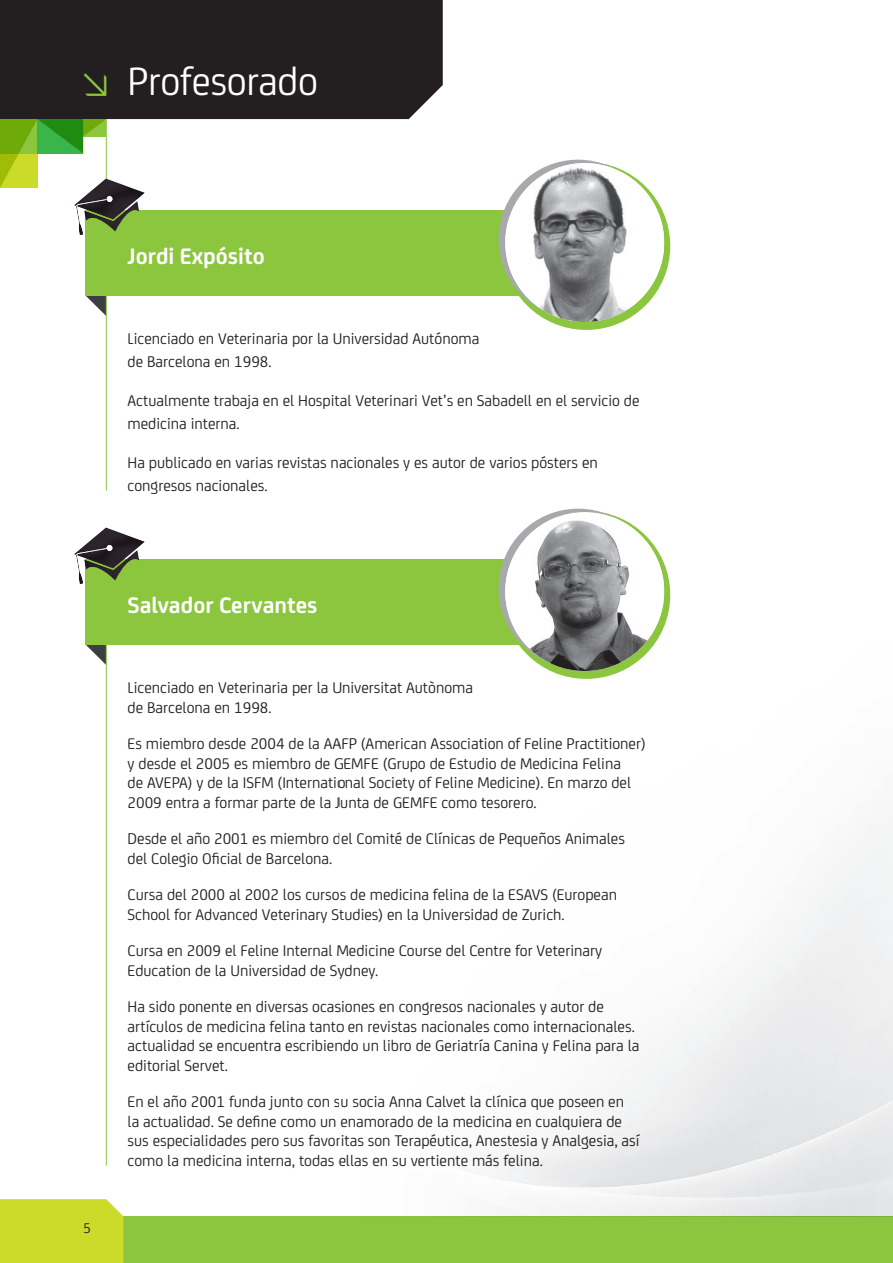
<style>
.page{position:relative;width:893px;height:1263px;background:#fff}
.page>*{position:absolute;margin:0;border:0;box-sizing:border-box;transform-origin:0 0}
.t1{font:42px "FS Joey";letter-spacing:-.01em;color:#fff}
.t2{font:33.6px "DIN";color:#8bc63e}
.t3{font:700 24px "FS Joey";color:#fff}
.dossier_CUERPO_Inter{font:16.5px/19.5px "FS Joey";color:#231f20}
.t4{font:15px "FS Joey";color:#231f20}
</style>
<div class="page">
<svg style="left:86px;top:296px;width:20px;height:20px"></svg>
<svg style="left:85px;top:644px;width:21px;height:21px"></svg>
<hr style="left:106px;top:119px;width:1px;height:372px;background:#8bc63e">
<hr style="left:106px;top:559px;width:1px;height:607px;background:#8bc63e">
<div style="left:85px;top:210px;width:506px;height:86px;background:#8bc63e"></div>
<div style="left:85px;top:559px;width:506px;height:85px;background:#8bc63e"></div>
<svg style="left:74px;top:527px;width:71px;height:57px"></svg>
<div style="left:502px;top:162px;width:168px;height:168px;background:#8bc63e;border-radius:50%"></div>
<div style="left:499px;top:160px;width:158px;height:159px;background:#a8a9ad;border-radius:50%"></div>
<img style="left:505px;top:163px;width:159px;height:159px;border-radius:76px">
<div style="left:0;top:0;width:443px;height:119px;background:#231f20"></div>
<svg style="left:0;top:119px;width:152px;height:116px"></svg>
<div style="left:0;top:1216px;width:893px;height:47px;background:#8bc63e"></div>
<div style="left:0;top:1199px;width:123px;height:64px;background:#cadb2a"></div>
<img style="left:339px;top:508px;width:554px;height:708px">
<p class="t2" style="left:113px;top:109px;width:36px;rotate:-180deg">≤</p>
<p class="t1" style="left:128px;top:52px;width:192px">Profesorado</p>
<p class="t3" style="left:128px;top:238px;width:139px">Jordi Expósito</p>
<p class="dossier_CUERPO_Inter" style="left:128px;top:326px;width:353px;line-height:22.5px">Licenciado en Veterinaria por la Universidad Autónoma de Barcelona en 1998.</p>
<p class="dossier_CUERPO_Inter" style="left:128px;top:388px;width:513px;line-height:22.5px">Actualmente trabaja en el Hospital Veterinari Vet’s en Sabadell en el servicio de medicina interna.</p>
<p class="dossier_CUERPO_Inter" style="left:128px;top:450px;width:472px;line-height:22.5px">Ha publicado en varias revistas nacionales y es autor de varios pósters en congresos nacionales.</p>
<p class="t4" style="left:83px;top:1218px;width:9px">5</p>
<p class="t3" style="left:128px;top:587px;width:192px">Salvador Cervantes</p>
<p class="dossier_CUERPO_Inter" style="left:128px;top:677px;width:347px">Licenciado en Veterinaria per la Universitat Autònoma de Barcelona en 1998.</p>
<p class="dossier_CUERPO_Inter" style="left:128px;top:733px;width:520px">Es miembro desde 2004 de la AAFP (American Association of Feline Practitioner) y desde el 2005 es miembro de GEMFE (Grupo de Estudio de Medicina Felina<br>de AVEPA) y de la ISFM (International Society of Feline Medicine). En marzo del 2009 entra a formar parte de la Junta de GEMFE como tesorero.</p>
<p class="dossier_CUERPO_Inter" style="left:128px;top:828px;width:499px">Desde el año 2001 es miembro del Comité de Clínicas de Pequeños Animales del Colegio Oficial de Barcelona.</p>
<p class="dossier_CUERPO_Inter" style="left:128px;top:884px;width:491px">Cursa del 2000 al 2002 los cursos de medicina felina de la ESAVS (European<br>School for Advanced Veterinary Studies) en la Universidad de Zurich.</p>
<p class="dossier_CUERPO_Inter" style="left:128px;top:940px;width:476px">Cursa en 2009 el Feline Internal Medicine Course del Centre for Veterinary<br>Education de la Universidad de Sydney.</p>
<p class="dossier_CUERPO_Inter" style="left:128px;top:996px;width:514px">Ha sido ponente en diversas ocasiones en congresos nacionales y autor de artículos de medicina felina tanto en revistas nacionales como internacionales. actualidad se encuentra escribiendo un libro de Geriatría Canina y Felina para la editorial Servet.</p>
<p class="dossier_CUERPO_Inter" style="left:128px;top:1091px;width:514px">En el año 2001 funda junto con su socia Anna Calvet la clínica que poseen en la actualidad. Se define como un enamorado de la medicina en cualquiera de sus especialidades pero sus favoritas son Terapéutica, Anestesia y Analgesia, así como la medicina interna, todas ellas en su vertiente más felina.</p>
</div>
